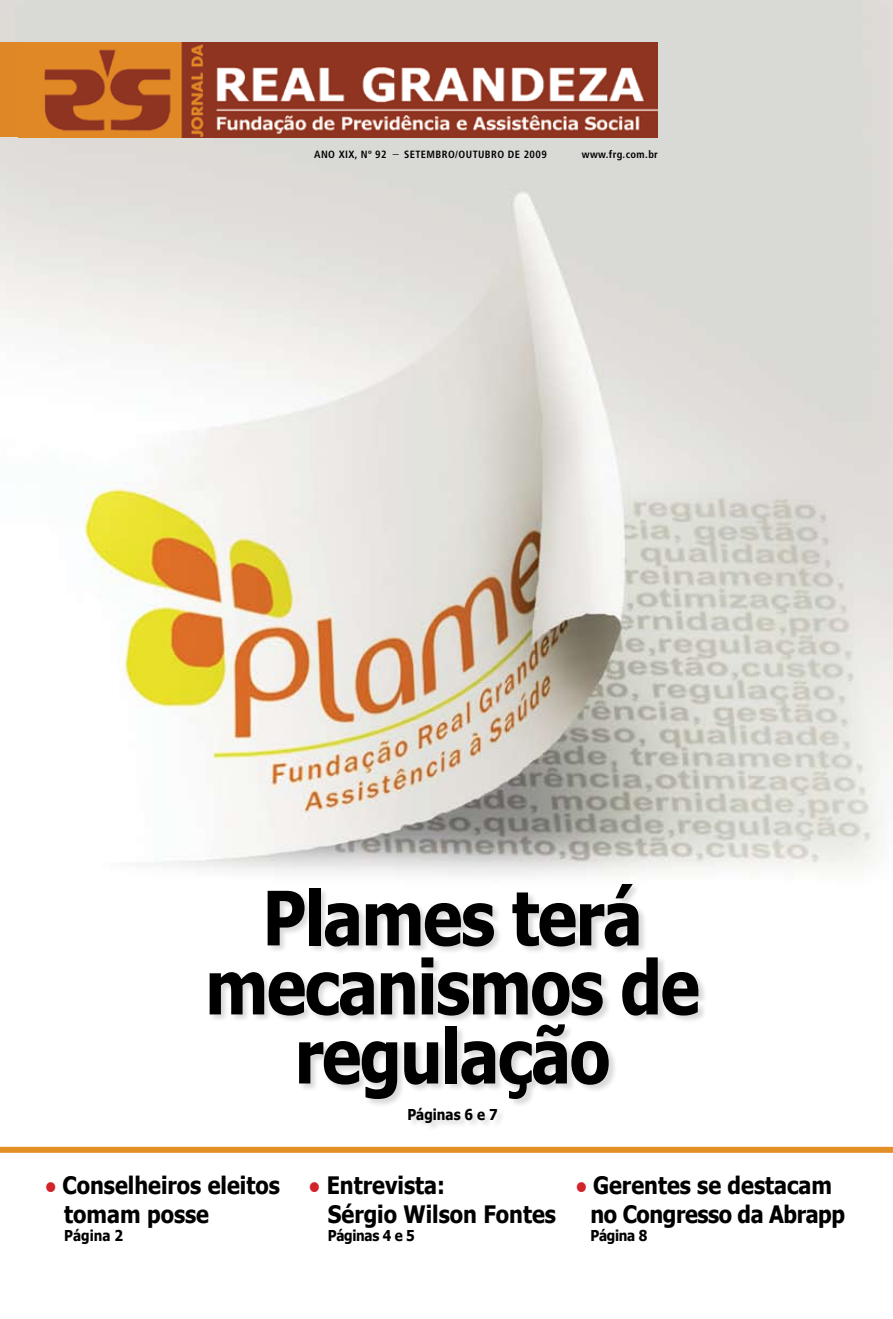
<style>
.page{position:relative;width:893px;height:1319px;background:#fff}
.page>*{position:absolute;margin:0;border:0;box-sizing:border-box;transform-origin:0 0}
.t1{font:700 75px/69px "Tahoma";letter-spacing:-.02em;color:#000;text-align:center;scale:.88 1}
.t2{font:700 24px/28.8px "Tahoma";color:#000;scale:.9 1}
.t3{font:700 15px "Tahoma";letter-spacing:-.01em;color:#000;scale:.9 1}
.t4{font:700 condensed 10.5px "Frutiger";letter-spacing:.04em;color:#000}
.s1{font-weight:300;font-size:12px}
.s2{font-size:21px;color:#d2232a}
</style>
<div class="page">
<img style="left:0;top:0;width:893px;height:1153px">
<div style="left:0;top:43px;width:658px;height:94px;background:#df8726"></div>
<img style="left:44px;top:43px;width:614px;height:94px">
<div style="left:208px;top:882px;width:500px;height:250px;background:#000;opacity:.15"></div>
<div style="left:0;top:1146px;width:893px;height:6px;background:#e28f26"></div>
<p class="t4" style="left:314px;top:148px;width:234px">ANO XIX, Nº 92 <span class="s1">–</span> SETEMBRO/OUTUBRO DE 2009</p>
<p class="t4" style="left:582px;top:148px;width:77px">WWW.FRG.COM.BR</p>
<h1 class="t1" style="left:205px;top:878px;width:563px">Plames terá mecanismos de regulação</h1>
<p class="t3" style="left:407px;top:1103px;width:102px">Páginas 6 e 7</p>
<p class="t2" style="left:64px;top:1169px;width:241px;text-indent:-20px"><span class="s2">•</span> Conselheiros eleitos tomam posse</p>
<p class="t3" style="left:64px;top:1225px;width:67px">Página 2</p>
<p class="t2" style="left:328px;top:1169px;width:255px;text-indent:-20px"><span class="s2">•</span> Entrevista:<br>Sérgio Wilson Fontes</p>
<p class="t3" style="left:328px;top:1225px;width:98px">Páginas 4 e 5</p>
<p class="t2" style="left:590px;top:1169px;width:284px;text-indent:-15px"><span class="s2">•</span> Gerentes se destacam no Congresso da Abrapp</p>
<p class="t3" style="left:590px;top:1225px;width:65px">Página 8</p>
</div>
